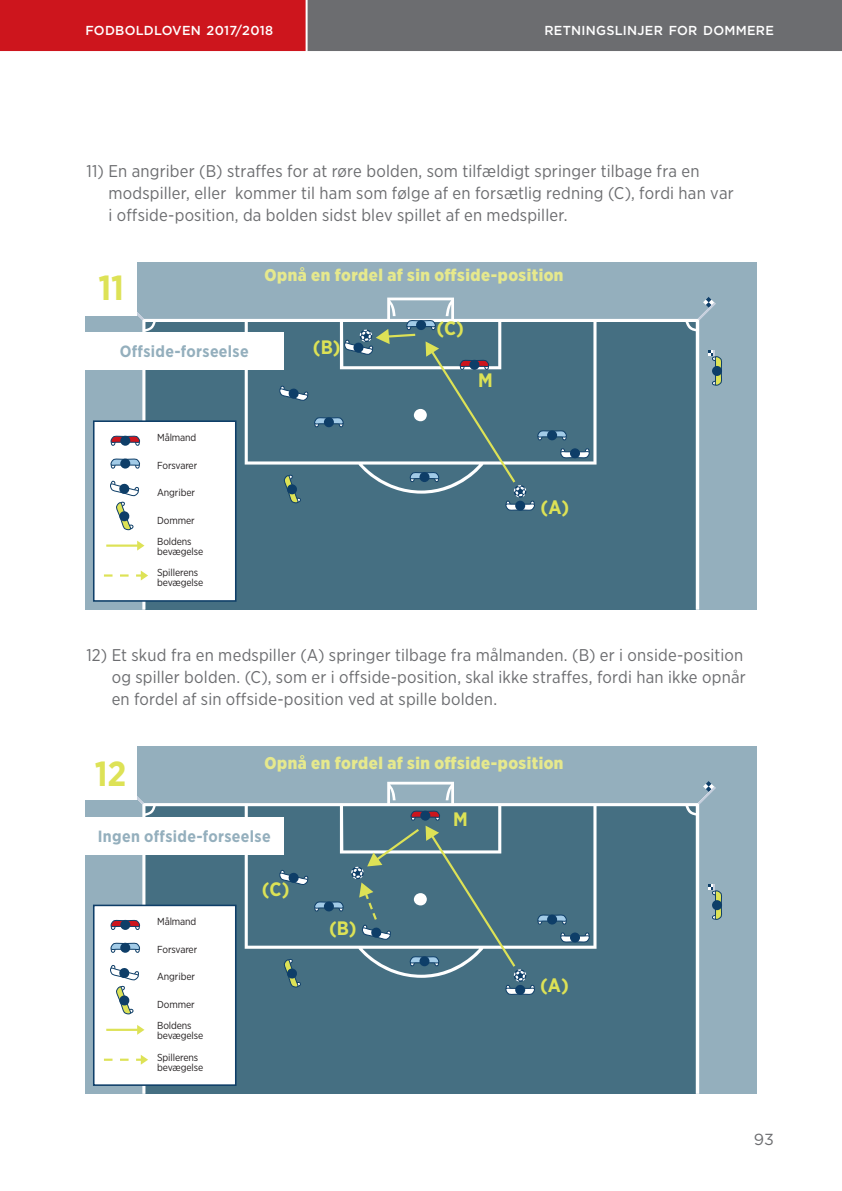
<style>
.page{position:relative;width:842px;height:1191px;background:#fff}
.page>*{position:absolute;margin:0;border:0;box-sizing:border-box;transform-origin:0 0}
.t1{font:700 34.8px "Gotham Narrow";color:#dde256}
.t2{font:700 19.4px "Gotham Narrow";color:#dde256}
.Brødtekst_Gotham_Nar{font:17px/22px "Gotham Narrow";letter-spacing:.01em;color:#6c6d70}
.MR_Gotham_Narrow{font:900 17px "Gotham Narrow";letter-spacing:.03em;color:#e6e98d}
.Brødtekst_med_luft_m{font:700 16.2px "Gotham Narrow";letter-spacing:.02em;color:#94afbd}
.t3{font:16px "Gotham";color:#6c6d70}
.Sidehovedtekst{font:500 13px "Gotham";letter-spacing:.02em;color:#fff}
.Brødtekst_med_luft_m-2{font:10.2px/10.2px "Gotham Narrow";letter-spacing:-.01em;color:#231f20}
</style>
<div class="page">
<div style="left:0;top:0;width:363px;height:51px;background:#cd151d"></div>
<div style="left:307px;top:0;width:535px;height:51px;background:#6c6d70"></div>
<hr style="left:306px;top:0;width:2px;height:54px;background:#fff">
<div style="left:85px;top:262px;width:672px;height:347px;background:#94afbd"></div>
<svg style="left:121px;top:297px;width:579px;height:312px;background:#577d8f"></svg>
<svg style="left:698px;top:297px;width:18px;height:23px"></svg>
<svg style="left:120px;top:302px;width:24px;height:18px"></svg>
<div style="left:94px;top:421px;width:142px;height:180px;background:#fff"></div>
<div style="left:93px;top:420px;width:144px;height:182px;border:2px solid #0e3e68"></div>
<div style="left:85px;top:262px;width:51px;height:53px;background:#fff"></div>
<svg style="left:110px;top:435px;width:30px;height:11px"></svg>
<div style="left:120px;top:436px;width:10px;height:10px;background:#0e3e68;border-radius:50%"></div>
<svg style="left:110px;top:458px;width:30px;height:11px"></svg>
<div style="left:120px;top:458px;width:10px;height:10px;background:#0e3e68;border-radius:50%"></div>
<svg style="left:110px;top:480px;width:29px;height:50px"></svg>
<hr style="left:106px;top:544px;width:32px;height:3px;background:#dde256">
<svg style="left:137px;top:540px;width:7px;height:10px"></svg>
<svg style="left:104px;top:574px;width:9px;height:2px"></svg>
<svg style="left:120px;top:574px;width:9px;height:2px"></svg>
<svg style="left:136px;top:570px;width:12px;height:10px"></svg>
<svg style="left:708px;top:350px;width:14px;height:36px"></svg>
<div style="left:712px;top:366px;width:10px;height:10px;background:#0e3e68;border-radius:50%"></div>
<svg style="left:279px;top:319px;width:311px;height:193px;background:#517888"></svg>
<div style="left:85px;top:333px;width:198px;height:37px;background:#fff"></div>
<div style="left:85px;top:746px;width:672px;height:347px;background:#94afbd"></div>
<svg style="left:121px;top:781px;width:579px;height:312px;background:#577d8f"></svg>
<svg style="left:698px;top:781px;width:18px;height:23px"></svg>
<svg style="left:120px;top:786px;width:24px;height:18px"></svg>
<div style="left:94px;top:905px;width:142px;height:180px;background:#fff"></div>
<div style="left:93px;top:904px;width:144px;height:182px;border:2px solid #0e3e68"></div>
<div style="left:85px;top:746px;width:51px;height:53px;background:#fff"></div>
<svg style="left:110px;top:919px;width:31px;height:11px"></svg>
<div style="left:120px;top:920px;width:10px;height:10px;background:#0e3e68;border-radius:50%"></div>
<svg style="left:110px;top:942px;width:30px;height:11px"></svg>
<div style="left:120px;top:942px;width:10px;height:10px;background:#0e3e68;border-radius:50%"></div>
<svg style="left:279px;top:866px;width:31px;height:19px"></svg>
<svg style="left:110px;top:965px;width:29px;height:49px"></svg>
<hr style="left:106px;top:1028px;width:32px;height:3px;background:#dde256">
<svg style="left:137px;top:1025px;width:7px;height:9px"></svg>
<svg style="left:104px;top:1058px;width:9px;height:2px"></svg>
<svg style="left:120px;top:1058px;width:9px;height:2px"></svg>
<svg style="left:136px;top:1055px;width:12px;height:9px"></svg>
<svg style="left:314px;top:900px;width:30px;height:12px"></svg>
<div style="left:324px;top:901px;width:10px;height:10px;background:#0e3e68;border-radius:50%"></div>
<svg style="left:284px;top:957px;width:18px;height:32px"></svg>
<svg style="left:708px;top:884px;width:14px;height:36px"></svg>
<div style="left:712px;top:900px;width:10px;height:10px;background:#0e3e68;border-radius:50%"></div>
<svg style="left:351px;top:809px;width:239px;height:187px;background:#507787"></svg>
<div style="left:85px;top:817px;width:198px;height:37px;background:#fff"></div>
<p class="Sidehovedtekst" style="left:85px;top:22px;width:189px">FODBOLDLOVEN 2017/2018</p>
<p class="Sidehovedtekst" style="left:544px;top:22px;width:231px">RETNINGSLINJER FOR DOMMERE</p>
<p class="Brødtekst_Gotham_Nar" style="left:108px;top:160px;width:627px;text-indent:-22px">11) En angriber (B) straffes for at røre bolden, som tilfældigt springer tilbage fra en modspiller, eller kommer til ham som følge af en forsætlig redning (C), fordi han var i offside-position, da bolden sidst blev spillet af en medspiller.</p>
<p class="t1" style="left:98px;top:266px;width:27px">11</p>
<p class="Brødtekst_med_luft_m" style="left:120px;top:341px;width:130px">Offside-forseelse</p>
<p class="MR_Gotham_Narrow" style="left:265px;top:264px;width:300px">Opnå en fordel af sin offside-position</p>
<p class="t2" style="left:313px;top:335px;width:29px">(B)</p>
<p class="t2" style="left:436px;top:316px;width:29px">(C)</p>
<p class="t2" style="left:478px;top:367px;width:16px">M</p>
<p class="Brødtekst_med_luft_m-2" style="left:157px;top:432px;width:41px">Målmand</p>
<p class="Brødtekst_med_luft_m-2" style="left:157px;top:460px;width:42px">Forsvarer</p>
<p class="Brødtekst_med_luft_m-2" style="left:157px;top:487px;width:39px">Angriber</p>
<p class="Brødtekst_med_luft_m-2" style="left:157px;top:514px;width:39px">Dommer</p>
<p class="Brødtekst_med_luft_m-2" style="left:157px;top:536px;width:48px">Boldens bevægelse</p>
<p class="Brødtekst_med_luft_m-2" style="left:157px;top:567px;width:48px">Spillerens bevægelse</p>
<p class="t2" style="left:541px;top:495px;width:30px">(A)</p>
<p class="Brødtekst_Gotham_Nar" style="left:112px;top:644px;width:636px;text-indent:-25px">12) Et skud fra en medspiller (A) springer tilbage fra målmanden. (B) er i onside-position og spiller bolden. (C), som er i offside-position, skal ikke straffes, fordi han ikke opnår en fordel af sin offside-position ved at spille bolden.</p>
<p class="t1" style="left:95px;top:751px;width:33px">12</p>
<p class="MR_Gotham_Narrow" style="left:265px;top:752px;width:300px">Opnå en fordel af sin offside-position</p>
<p class="t2" style="left:453px;top:807px;width:16px">M</p>
<p class="Brødtekst_med_luft_m" style="left:98px;top:825px;width:174px">Ingen offside-forseelse</p>
<p class="Brødtekst_med_luft_m-2" style="left:157px;top:916px;width:41px">Målmand</p>
<p class="Brødtekst_med_luft_m-2" style="left:157px;top:944px;width:42px">Forsvarer</p>
<p class="Brødtekst_med_luft_m-2" style="left:157px;top:971px;width:39px">Angriber</p>
<p class="Brødtekst_med_luft_m-2" style="left:157px;top:998px;width:39px">Dommer</p>
<p class="Brødtekst_med_luft_m-2" style="left:157px;top:1020px;width:48px">Boldens bevægelse</p>
<p class="Brødtekst_med_luft_m-2" style="left:157px;top:1051px;width:48px">Spillerens bevægelse</p>
<p class="t2" style="left:262px;top:876px;width:29px">(C)</p>
<p class="t2" style="left:329px;top:915px;width:29px">(B)</p>
<p class="t2" style="left:540px;top:973px;width:30px">(A)</p>
<p class="t3" style="left:754px;top:1129px;width:22px">93</p>
</div>
